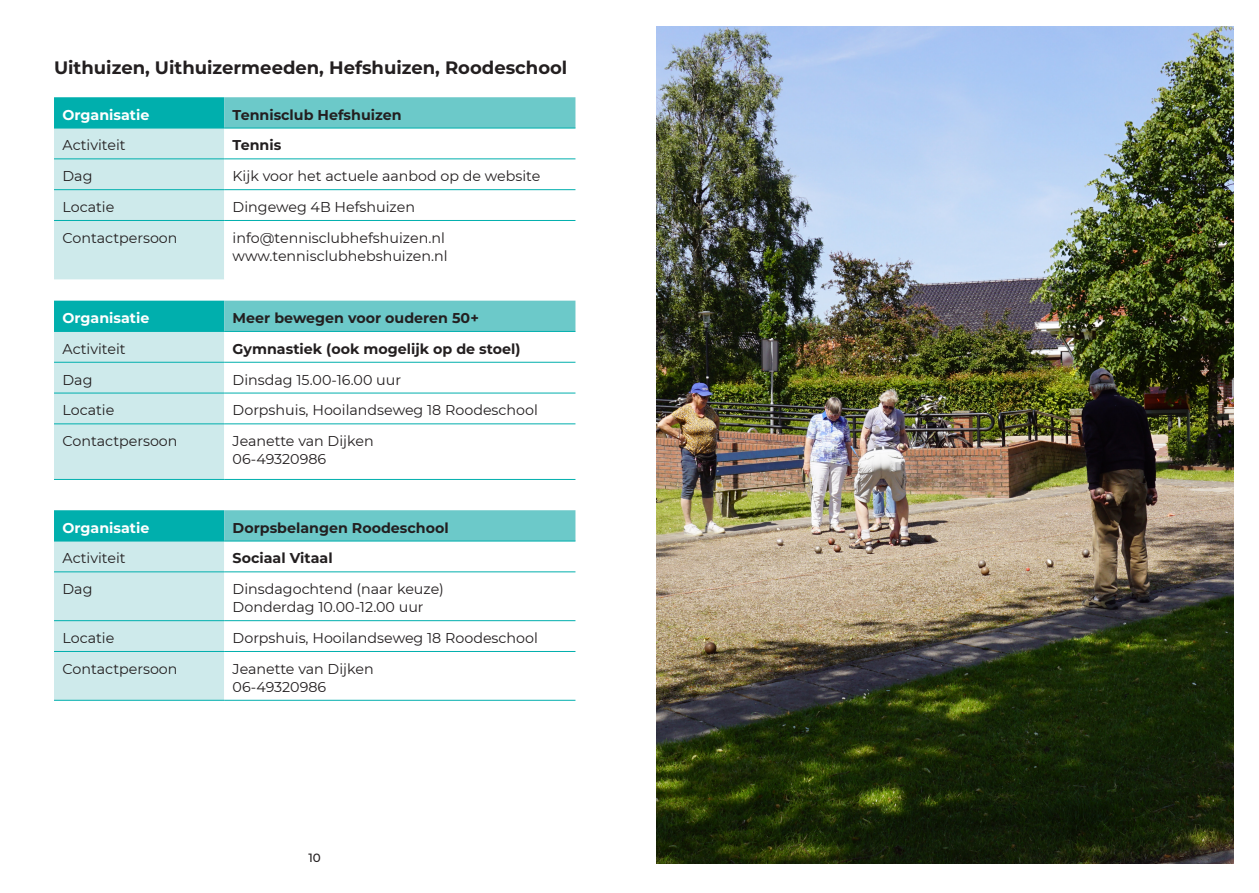
<style>
.page{position:relative;width:1259px;height:893px;background:#fff}
.page>*{position:absolute;margin:0;border:0;box-sizing:border-box;transform-origin:0 0}
.Inleiding_wit{font:700 18px "Montserrat";color:#231f20}
.broodtekst{font:14.25px "Montserrat";color:#231f20}
.broodtekst-2{font:700 14.25px "Montserrat";color:#231f20}
.broodtekst-3{font:700 14.25px "Montserrat";color:#fff}
.t1{font:500 12px "Montserrat";color:#231f20}
</style>
<div class="page">
<div style="left:54px;top:97px;width:170px;height:31px;background:#00afad"></div>
<div style="left:224px;top:97px;width:351px;height:31px;background:#6cc9c9"></div>
<svg style="left:54px;top:129px;width:170px;height:571px;background:#bbe5e5"></svg>
<svg style="left:224px;top:159px;width:351px;height:541px"></svg>
<hr style="left:54px;top:128px;width:170px;height:1px;background:#00afad">
<hr style="left:54px;top:158px;width:170px;height:1px;background:#00afad">
<hr style="left:54px;top:189px;width:170px;height:1px;background:#00afad">
<hr style="left:224px;top:128px;width:351px;height:1px;background:#00afad">
<hr style="left:224px;top:158px;width:351px;height:1px;background:#00afad">
<hr style="left:224px;top:189px;width:351px;height:1px;background:#00afad">
<hr style="left:54px;top:220px;width:170px;height:1px;background:#00afad">
<hr style="left:224px;top:220px;width:351px;height:1px;background:#00afad">
<hr style="left:54px;top:331px;width:170px;height:1px;background:#00afad">
<hr style="left:224px;top:331px;width:351px;height:1px;background:#00afad">
<hr style="left:54px;top:362px;width:170px;height:1px;background:#00afad">
<hr style="left:224px;top:362px;width:351px;height:1px;background:#00afad">
<hr style="left:54px;top:393px;width:170px;height:1px;background:#00afad">
<hr style="left:224px;top:393px;width:351px;height:1px;background:#00afad">
<hr style="left:54px;top:423px;width:170px;height:1px;background:#00afad">
<hr style="left:224px;top:423px;width:351px;height:1px;background:#00afad">
<hr style="left:54px;top:479px;width:170px;height:1px;background:#00afad">
<hr style="left:224px;top:479px;width:351px;height:1px;background:#00afad">
<hr style="left:54px;top:541px;width:170px;height:1px;background:#00afad">
<hr style="left:54px;top:571px;width:170px;height:1px;background:#00afad">
<hr style="left:54px;top:620px;width:170px;height:1px;background:#00afad">
<hr style="left:224px;top:541px;width:351px;height:1px;background:#00afad">
<hr style="left:224px;top:571px;width:351px;height:1px;background:#00afad">
<hr style="left:224px;top:620px;width:351px;height:1px;background:#00afad">
<hr style="left:54px;top:651px;width:170px;height:1px;background:#00afad">
<hr style="left:224px;top:651px;width:351px;height:1px;background:#00afad">
<hr style="left:54px;top:700px;width:170px;height:1px;background:#00afad">
<hr style="left:224px;top:700px;width:351px;height:1px;background:#00afad">
<img style="left:656px;top:26px;width:577px;height:838px">
<p class="Inleiding_wit" style="left:54px;top:54px;width:515px">Uithuizen, Uithuizermeeden, Hefshuizen, Roodeschool</p>
<p class="broodtekst-3" style="left:63px;top:104px;width:88px">Organisatie</p>
<p class="broodtekst-2" style="left:233px;top:104px;width:170px">Tennisclub Hefshuizen</p>
<p class="broodtekst" style="left:63px;top:135px;width:65px">Activiteit</p>
<p class="broodtekst-2" style="left:233px;top:135px;width:50px">Tennis</p>
<p class="broodtekst" style="left:63px;top:166px;width:31px">Dag</p>
<p class="broodtekst" style="left:233px;top:166px;width:309px">Kijk voor het actuele aanbod op de website</p>
<p class="broodtekst" style="left:63px;top:197px;width:53px">Locatie</p>
<p class="broodtekst" style="left:233px;top:197px;width:184px">Dingeweg 4B Hefshuizen</p>
<p class="broodtekst" style="left:63px;top:228px;width:117px">Contactpersoon</p>
<p class="broodtekst" style="left:233px;top:228px;width:214px">info@tennisclubhefshuizen.nl</p>
<p class="broodtekst" style="left:233px;top:246px;width:216px">www.tennisclubhebshuizen.nl</p>
<p class="broodtekst-3" style="left:63px;top:308px;width:88px">Organisatie</p>
<p class="broodtekst-2" style="left:233px;top:308px;width:248px">Meer bewegen voor ouderen 50+</p>
<p class="broodtekst" style="left:63px;top:339px;width:65px">Activiteit</p>
<p class="broodtekst-2" style="left:233px;top:338px;width:289px">Gymnastiek (ook mogelijk op de stoel)</p>
<p class="broodtekst" style="left:63px;top:370px;width:31px">Dag</p>
<p class="broodtekst" style="left:233px;top:370px;width:170px">Dinsdag 15.00-16.00 uur</p>
<p class="broodtekst" style="left:63px;top:400px;width:53px">Locatie</p>
<p class="broodtekst" style="left:233px;top:400px;width:307px">Dorpshuis, Hooilandseweg 18 Roodeschool</p>
<p class="broodtekst" style="left:63px;top:431px;width:117px">Contactpersoon</p>
<p class="broodtekst" style="left:233px;top:431px;width:142px">Jeanette van Dijken</p>
<p class="broodtekst" style="left:233px;top:449px;width:95px">06-49320986</p>
<p class="broodtekst-3" style="left:63px;top:517px;width:88px">Organisatie</p>
<p class="broodtekst-2" style="left:233px;top:517px;width:218px">Dorpsbelangen Roodeschool</p>
<p class="broodtekst" style="left:63px;top:548px;width:65px">Activiteit</p>
<p class="broodtekst-2" style="left:233px;top:548px;width:101px">Sociaal Vitaal</p>
<p class="broodtekst" style="left:63px;top:579px;width:31px">Dag</p>
<p class="broodtekst" style="left:233px;top:579px;width:213px">Dinsdagochtend (naar keuze)</p>
<p class="broodtekst" style="left:233px;top:597px;width:192px">Donderdag 10.00-12.00 uur</p>
<p class="broodtekst" style="left:63px;top:628px;width:53px">Locatie</p>
<p class="broodtekst" style="left:233px;top:628px;width:307px">Dorpshuis, Hooilandseweg 18 Roodeschool</p>
<p class="broodtekst" style="left:63px;top:659px;width:117px">Contactpersoon</p>
<p class="broodtekst" style="left:233px;top:659px;width:142px">Jeanette van Dijken</p>
<p class="broodtekst" style="left:233px;top:677px;width:95px">06-49320986</p>
<p class="t1" style="left:308px;top:849px;width:14px">10</p>
</div>
